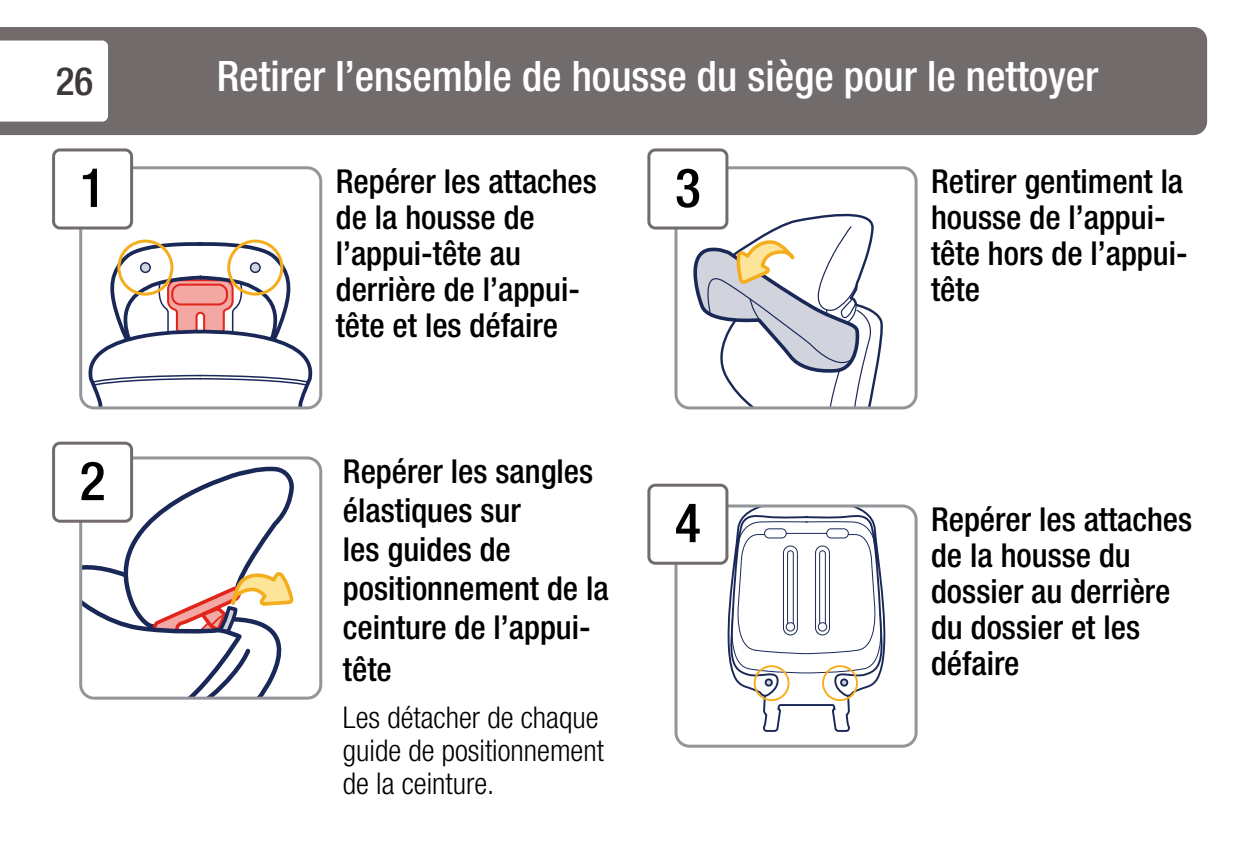
<style>
.page{position:relative;width:1259px;height:851px;background:#fff}
.page>*{position:absolute;margin:0;border:0;box-sizing:border-box;transform-origin:0 0}
.t1{font:500 condensed 54px "Helvetica Neue LT Std";color:#000}
.t2{font:500 condensed 42px "Helvetica Neue LT Std";color:#fff}
.t3{font:500 condensed 39px "Helvetica Neue LT Std";color:#3e3938}
.t4{font:500 condensed 33px/36px "Helvetica Neue LT Std";color:#000}
.t5{font:300 condensed 30px/33px "Helvetica Neue LT Std";color:#000}
</style>
<div class="page">
<div style="left:0;top:27px;width:1207px;height:108px;background:#716c6b"></div>
<svg style="left:0;top:41px;width:108px;height:81px"></svg>
<svg style="left:83px;top:242px;width:237px;height:165px"></svg>
<div style="left:117px;top:239px;width:56px;height:56px;border:3px solid #f4ad1c;border-radius:50%"></div>
<div style="left:227px;top:239px;width:56px;height:56px;border:3px solid #f4ad1c;border-radius:50%"></div>
<div style="left:79px;top:166px;width:243px;height:243px;border:3px solid #939598;border-radius:14px"></div>
<svg style="left:688px;top:204px;width:195px;height:201px"></svg>
<div style="left:674px;top:166px;width:243px;height:243px;border:3px solid #939598;border-radius:14px"></div>
<svg style="left:719px;top:508px;width:167px;height:224px"></svg>
<div style="left:765px;top:679px;width:7px;height:6px;background:#d1d4dd;border-radius:50%"></div>
<div style="left:764px;top:678px;width:9px;height:8px;border:2px solid #1a2857;border-radius:50%"></div>
<div style="left:786px;top:622px;width:8px;height:9px;background:#fff;border-radius:50%"></div>
<div style="left:785px;top:622px;width:10px;height:9px;border:1px solid #1a2857;border-radius:50%"></div>
<div style="left:818px;top:622px;width:8px;height:9px;background:#fff;border-radius:50%"></div>
<div style="left:818px;top:622px;width:9px;height:9px;border:1px solid #1a2857;border-radius:50%"></div>
<hr style="left:786px;top:533px;width:40px;height:1px;background:#1a2857">
<div style="left:753px;top:665px;width:36px;height:36px;border:2px solid #f4ad1c;border-radius:50%"></div>
<div style="left:822px;top:665px;width:36px;height:36px;border:2px solid #f4ad1c;border-radius:50%"></div>
<div style="left:674px;top:504px;width:243px;height:243px;border:3px solid #939598;border-radius:14px"></div>
<svg style="left:83px;top:466px;width:211px;height:231px"></svg>
<div style="left:79px;top:456px;width:243px;height:243px;border:3px solid #939598;border-radius:14px"></div>
<div style="left:54px;top:150px;width:78px;height:78px;background:#fff;border-radius:6px"></div>
<div style="left:52px;top:148px;width:81px;height:81px;border:3px solid #716c6b;border-radius:6px"></div>
<div style="left:649px;top:150px;width:78px;height:78px;background:#fff;border-radius:6px"></div>
<div style="left:647px;top:148px;width:81px;height:81px;border:3px solid #716c6b;border-radius:6px"></div>
<div style="left:649px;top:485px;width:78px;height:78px;background:#fff;border-radius:6px"></div>
<div style="left:647px;top:483px;width:81px;height:81px;border:3px solid #716c6b;border-radius:6px"></div>
<div style="left:54px;top:443px;width:78px;height:78px;background:#fff;border-radius:6px"></div>
<div style="left:52px;top:441px;width:81px;height:81px;border:3px solid #716c6b;border-radius:6px"></div>
<p class="t3" style="left:56px;top:58px;width:39px">26</p>
<p class="t2" style="left:217px;top:51px;width:883px">Retirer I’ensemble de housse du siège pour le nettoyer</p>
<p class="t4" style="left:336px;top:163px;width:263px">Repérer les attaches de la housse de l’appui-tête au derrière de l’appui&shy;tête et les défaire</p>
<p class="t4" style="left:931px;top:163px;width:258px">Retirer gentiment la housse de l’appui&shy;tête hors de l’appui&shy;tête</p>
<h1 class="t1" style="left:80px;top:155px;width:27px">1</h1>
<h1 class="t1" style="left:675px;top:155px;width:27px">3</h1>
<h1 class="t1" style="left:80px;top:448px;width:27px">2</h1>
<p class="t4" style="left:343px;top:451px;width:267px;line-height:39px">Repérer les sangles élastiques sur<br>les guides de positionnement de la ceinture de l’appui-</p>
<p class="t4" style="left:343px;top:651px;width:50px">tête</p>
<p class="t5" style="left:343px;top:700px;width:262px">Les détacher de chaque guide de positionnement de la ceinture.</p>
<h1 class="t1" style="left:675px;top:490px;width:27px">4</h1>
<p class="t4" style="left:931px;top:501px;width:263px">Repérer les attaches de la housse du dossier au derrière du dossier et les défaire</p>
</div>
